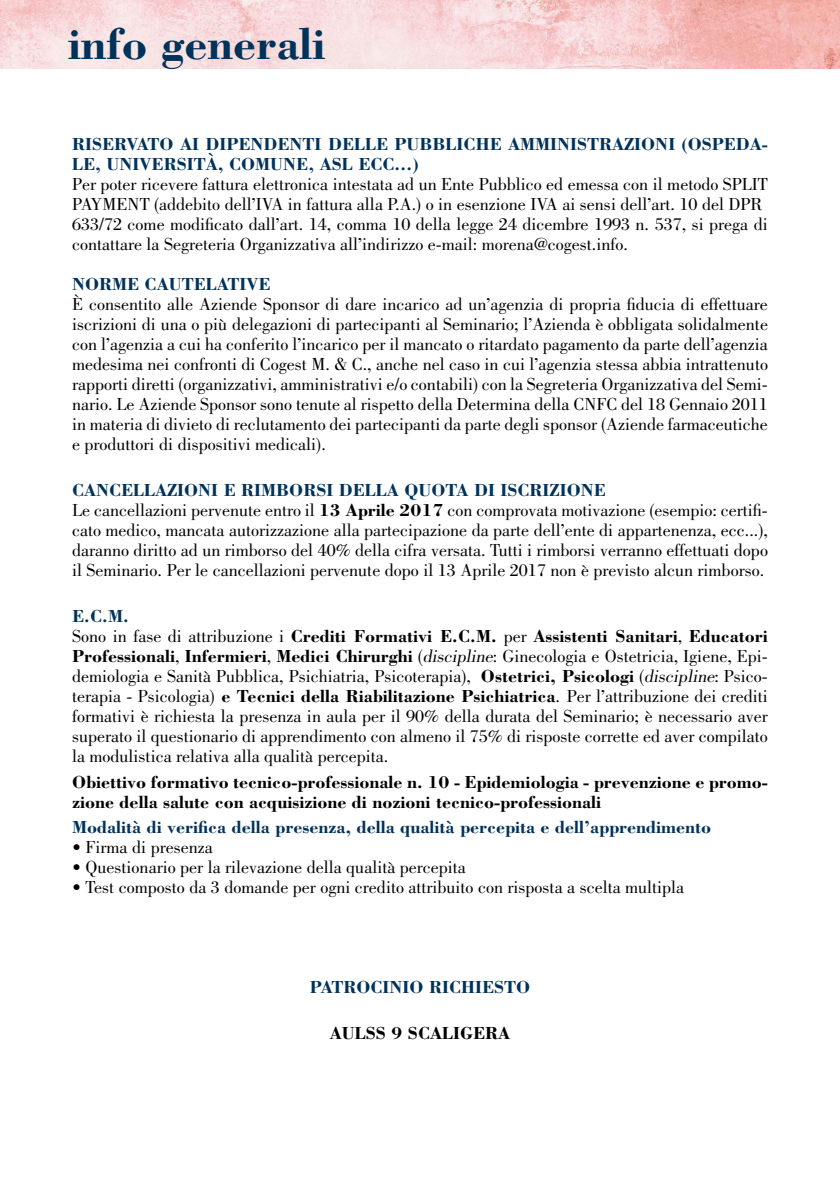
<style>
.page{position:relative;width:840px;height:1191px;background:#fff}
.page>*{position:absolute;margin:0;border:0;box-sizing:border-box;transform-origin:0 0}
.t1{font:700 46px "Bodoni";color:#00325a}
.t2{font:18px/20px "Bodoni";color:#000}
.t3{font:700 18px/20px "Bodoni";color:#00325a}
.t4{font:700 18px/20px "Bodoni";color:#000}
.s1{font-weight:700;color:#00325a}
.s2{font-weight:700}
.s3{font-style:italic}
</style>
<div class="page">
<img style="left:0;top:0;width:839px;height:68px">
<h1 class="t1" style="left:68px;top:15px;width:258px">info generali</h1>
<p class="t3" style="left:72px;top:134px;width:697px">RISERVATO AI DIPENDENTI DELLE PUBBLICHE AMMINISTRAZIONI (OSPEDA-<br>LE, UNIVERSITÀ, COMUNE, ASL ECC...)</p>
<p class="t2" style="left:72px;top:174px;width:697px">Per poter ricevere fattura elettronica intestata ad un Ente Pubblico ed emessa con il metodo SPLIT PAYMENT (addebito dell’IVA in fattura alla P.A.) o in esenzione IVA ai sensi dell’art. 10 del DPR 633/72 come modificato dall’art. 14, comma 10 della legge 24 dicembre 1993 n. 537, si prega di contattare la Segreteria Organizzativa all’indirizzo e-mail: morena@cogest.info.</p>
<p class="t3" style="left:72px;top:274px;width:200px">NORME CAUTELATIVE</p>
<p class="t2" style="left:72px;top:294px;width:697px;text-align:justify">È consentito alle Aziende Sponsor di dare incarico ad un’agenzia di propria fiducia di effettuare iscrizioni di una o più delegazioni di partecipanti al Seminario; l’Azienda è obbligata solidalmente con l’agenzia a cui ha conferito l’incarico per il mancato o ritardato pagamento da parte dell’agenzia medesima nei confronti di Cogest M. &amp; C., anche nel caso in cui l’agenzia stessa abbia intrattenuto rapporti diretti (organizzativi, amministrativi e/o contabili) con la Segreteria Organizzativa del Semi&shy;nario. Le Aziende Sponsor sono tenute al rispetto della Determina della CNFC del 18 Gennaio 2011 in materia di divieto di reclutamento dei partecipanti da parte degli sponsor (Aziende farmaceutiche e produttori di dispositivi medicali).</p>
<p class="t2" style="left:72px;top:480px;width:697px"><span class="s1">CANCELLAZIONI E RIMBORSI DELLA QUOTA DI ISCRIZIONE<br></span>Le cancellazioni pervenute entro il <span class="s2">13 Aprile 2017</span> con comprovata motivazione (esempio: certifi&shy;cato medico, mancata autorizzazione alla partecipazione da parte dell’ente di appartenenza, ecc...), daranno diritto ad un rimborso del 40% della cifra versata. Tutti i rimborsi verranno effettuati dopo il Seminario. Per le cancellazioni pervenute dopo il 13 Aprile 2017 non è previsto alcun rimborso.</p>
<p class="t2" style="left:72px;top:606px;width:697px"><span class="s1">E.C.M.<br></span>Sono in fase di attribuzione i <span class="s2">Crediti Formativi E.C.M.</span> per <span class="s2">Assistenti Sanitari</span>, <span class="s2">Educatori Professionali</span>, <span class="s2">Infermieri</span>, <span class="s2">Medici Chirurghi</span> (<span class="s3">discipline</span>: Ginecologia e Ostetricia, Igiene, Epi&shy;demiologia e Sanità Pubblica, Psichiatria, Psicoterapia), <span class="s2">Ostetrici, Psicologi</span> (<span class="s3">discipline</span>: Psico&shy;terapia - Psicologia) <span class="s2">e Tecnici della Riabilitazione Psichiatrica</span>. Per l’attribuzione dei crediti formativi è richiesta la presenza in aula per il 90% della durata del Seminario; è necessario aver superato il questionario di apprendimento con almeno il 75% di risposte corrette ed aver compilato la modulistica relativa alla qualità percepita.</p>
<p class="t4" style="left:72px;top:771px;width:697px">Obiettivo formativo tecnico-professionale n. 10 - Epidemiologia - prevenzione e promo&shy;zione della salute con acquisizione di nozioni tecnico-professionali</p>
<p class="t3" style="left:72px;top:817px;width:640px">Modalità di verifica della presenza, della qualità percepita e dell’apprendimento</p>
<p class="t2" style="left:72px;top:837px;width:142px">• Firma di presenza</p>
<p class="t2" style="left:72px;top:857px;width:395px">• Questionario per la rilevazione della qualità percepita</p>
<p class="t2" style="left:72px;top:877px;width:613px">• Test composto da 3 domande per ogni credito attribuito con risposta a scelta multipla</p>
<p class="t3" style="left:309px;top:977px;width:222px">PATROCINIO RICHIESTO</p>
<p class="t4" style="left:330px;top:1022px;width:182px">AULSS 9 SCALIGERA</p>
</div>
